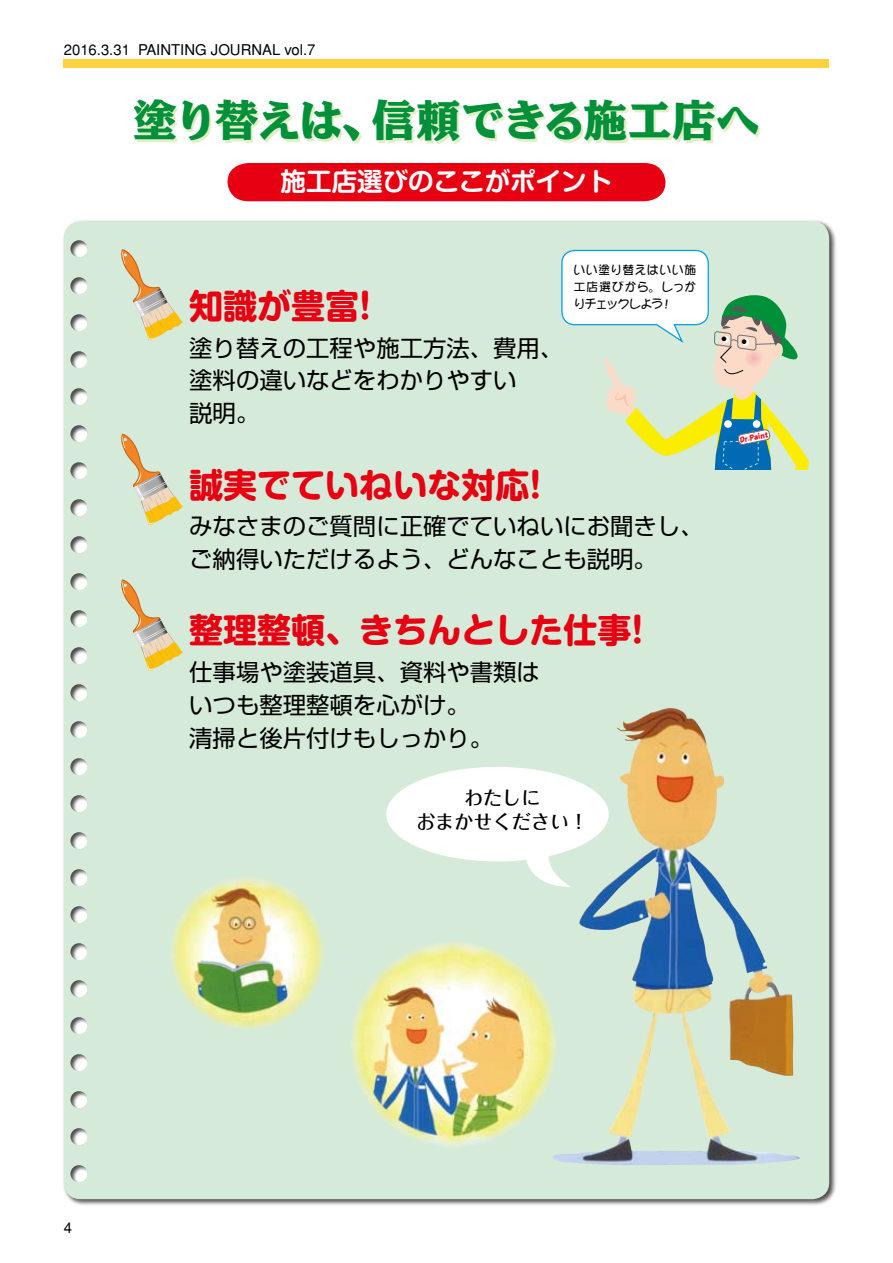
<style>
.page{position:relative;width:893px;height:1263px;background:#fff}
.page>*{position:absolute;margin:0;border:0;box-sizing:border-box;transform-origin:0 0}
.t1{font:44.7px "Ro NOW Std MU";letter-spacing:-.055em;color:#00903a}
.t2{font:700 34.05px "Shin M Go Pro";color:#e60012}
.t3{font:700 25.5px "Shin M Go Pro De";color:#fff}
.t4{font:23.4px/33px "Shin Go Pro";color:#000}
.t5{font:500 19.2px/24.5px "Folk Pro";color:#000;text-align:center}
.t6{font:14.85px "Helvetica";color:#000}
.t7{font:11.7px/17px "DFPOP1 Std W5";letter-spacing:.05em;color:#000;text-align:justify}
.t8{font:9.3px "DF Kaku Pop Std W7";color:#e60012}
</style>
<div class="page">
<div style="left:64px;top:60px;width:765px;height:8px;background:#fdd23e"></div>
<div style="left:227px;top:163px;width:438px;height:38px;background:#e60012"></div>
<div style="left:136px;top:101px;width:624px;height:43px;background:#d7e7af;opacity:.75"></div>
<div style="left:62px;top:219px;width:775px;height:988px;background:#000;opacity:.7"></div>
<div style="left:64px;top:221px;width:765px;height:978px;background:#d5ead8;border-radius:17px"></div>
<div style="left:69px;top:240px;width:21px;height:20px;background:#000;opacity:.7"></div>
<div style="left:69px;top:277px;width:21px;height:20px;background:#000;opacity:.7"></div>
<div style="left:69px;top:314px;width:21px;height:20px;background:#000;opacity:.7"></div>
<div style="left:69px;top:351px;width:21px;height:20px;background:#000;opacity:.7"></div>
<div style="left:69px;top:388px;width:21px;height:20px;background:#000;opacity:.7"></div>
<div style="left:69px;top:425px;width:21px;height:20px;background:#000;opacity:.7"></div>
<div style="left:69px;top:462px;width:21px;height:20px;background:#000;opacity:.7"></div>
<div style="left:69px;top:499px;width:21px;height:20px;background:#000;opacity:.7"></div>
<div style="left:69px;top:536px;width:21px;height:20px;background:#000;opacity:.7"></div>
<div style="left:69px;top:573px;width:21px;height:20px;background:#000;opacity:.7"></div>
<div style="left:69px;top:610px;width:21px;height:20px;background:#000;opacity:.7"></div>
<div style="left:69px;top:647px;width:21px;height:20px;background:#000;opacity:.7"></div>
<div style="left:69px;top:684px;width:21px;height:20px;background:#000;opacity:.7"></div>
<div style="left:69px;top:721px;width:21px;height:20px;background:#000;opacity:.7"></div>
<div style="left:69px;top:758px;width:21px;height:19px;background:#000;opacity:.7"></div>
<div style="left:69px;top:795px;width:21px;height:19px;background:#000;opacity:.7"></div>
<div style="left:69px;top:832px;width:21px;height:19px;background:#000;opacity:.7"></div>
<div style="left:69px;top:869px;width:21px;height:19px;background:#000;opacity:.7"></div>
<div style="left:69px;top:906px;width:21px;height:19px;background:#000;opacity:.7"></div>
<div style="left:69px;top:943px;width:21px;height:19px;background:#000;opacity:.7"></div>
<div style="left:69px;top:980px;width:21px;height:19px;background:#000;opacity:.7"></div>
<div style="left:69px;top:1017px;width:21px;height:19px;background:#000;opacity:.7"></div>
<div style="left:69px;top:1054px;width:21px;height:19px;background:#000;opacity:.7"></div>
<div style="left:69px;top:1091px;width:21px;height:19px;background:#000;opacity:.7"></div>
<div style="left:69px;top:1128px;width:21px;height:19px;background:#000;opacity:.7"></div>
<div style="left:69px;top:1165px;width:21px;height:19px;background:#000;opacity:.7"></div>
<div style="left:386px;top:767px;width:223px;height:94px;background:#fff;border-radius:50%"></div>
<svg style="left:518px;top:855px;width:35px;height:30px"></svg>
<svg style="left:121px;top:249px;width:62px;height:91px"></svg>
<svg style="left:121px;top:434px;width:62px;height:91px"></svg>
<svg style="left:121px;top:579px;width:62px;height:92px"></svg>
<svg style="left:561px;top:249px;width:248px;height:221px"></svg>
<img style="left:553px;top:708px;width:247px;height:457px">
<img style="left:352px;top:941px;width:205px;height:207px">
<img style="left:171px;top:878px;width:153px;height:151px">
<p class="t6" style="left:64px;top:41px;width:253px">2016.3.31 PAINTING JOURNAL vol.7</p>
<h1 class="t1" style="left:133px;top:89px;width:629px">塗り替えは、信頼できる施工店へ</h1>
<p class="t3" style="left:281px;top:161px;width:333px">施工店選びのここがポイント</p>
<h2 class="t2" style="left:189px;top:278px;width:184px">知識が豊富!</h2>
<p class="t4" style="left:189px;top:328px;width:376px">塗り替えの工程や施工方法、費用、塗料の違いなどをわかりやすい<br>説明。</p>
<p class="t7" style="left:574px;top:261px;width:124px">いい塗り替えはいい施工店選びから。しっかりチェックしよう！</p>
<h2 class="t2" style="left:189px;top:457px;width:354px">誠実でていねいな対応!</h2>
<p class="t4" style="left:189px;top:507px;width:516px">みなさまのご質問に正確でていねいにお聞きし、ご納得いただけるよう、どんなことも説明。</p>
<h2 class="t2" style="left:189px;top:603px;width:456px">整理整頓、きちんとした仕事!</h2>
<p class="t4" style="left:189px;top:652px;width:352px">仕事場や塗装道具、資料や書類はいつも整理整頓を心がけ。<br>清掃と後片付けもしっかり。</p>
<p class="t5" style="left:416px;top:783px;width:174px">わたしに<br>おまかせください！</p>
<p class="t8" style="left:738px;top:435px;width:31px;rotate:-11deg">Dr.Paint</p>
<p class="t6" style="left:64px;top:1219px;width:10px">4</p>
</div>
